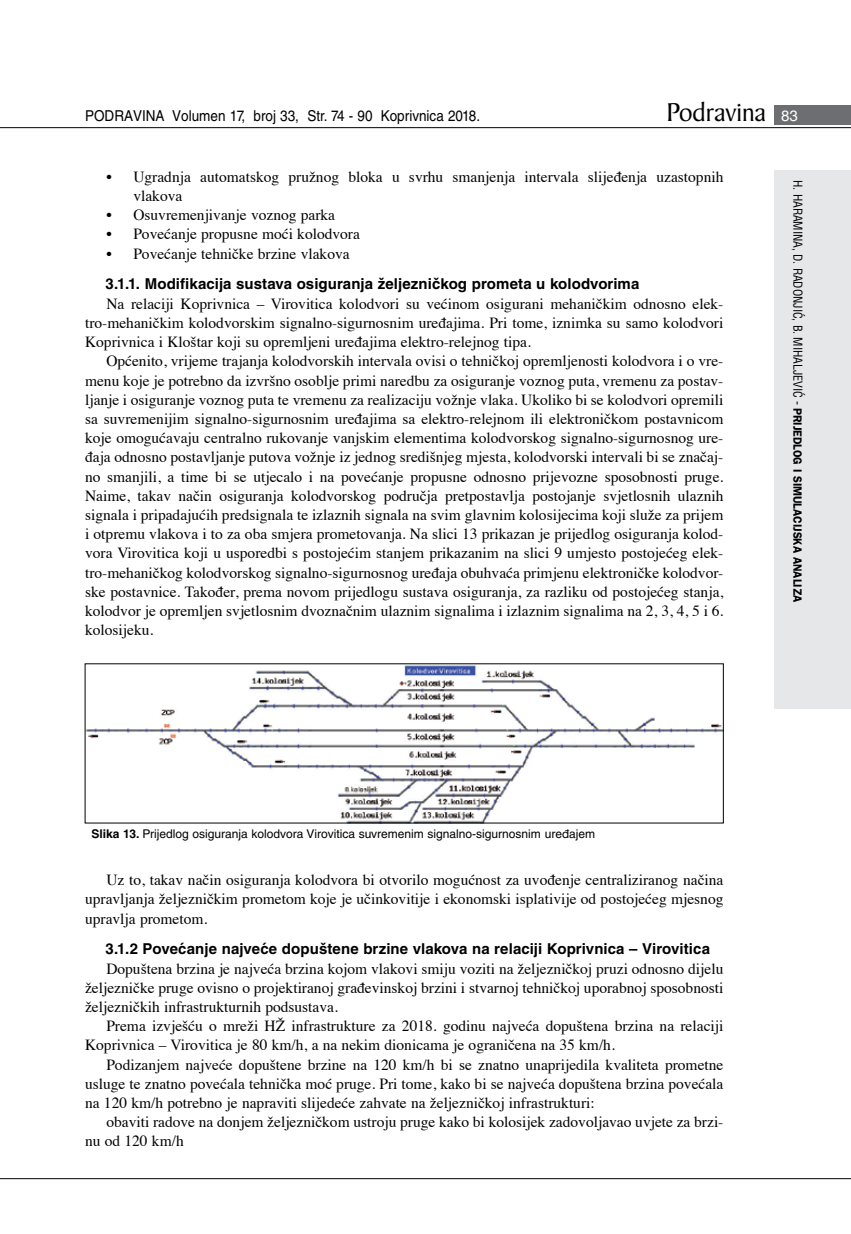
<style>
.page{position:relative;width:851px;height:1234px;background:#fff}
.page>*{position:absolute;margin:0;border:0;box-sizing:border-box;transform-origin:0 0}
.t1{font:27.6px "Baker Signet BT";color:#000}
.t2{font:15.45px/19.2px "Times";color:#000;text-align:justify}
.t3{font:700 15px "Helvetica LT Skin 29";letter-spacing:.005em;color:#000}
.t4{font:15px "Helvetica LT Skin 29";color:#000;scale:.9 1}
.t5{font:12px "Helvetica LT Skin 29";color:#000}
.t6{font:condensed 12px "Helvetica LT Skin 29";letter-spacing:-.005em;color:#000}
.s1{font-family:"Helvetica LT Skin 29";font-size:15px;color:#fff}
.s2{font-family:"ITC Franklin Gothic Skin 29";font-weight:600;font-stretch:normal}
.s3{font-weight:700}
</style>
<div class="page">
<div style="left:774px;top:170px;width:76px;height:538px;background:#e6e7e8"></div>
<div style="left:774px;top:105px;width:76px;height:19px;background:#6d6e71"></div>
<hr style="left:0;top:127px;width:850px;height:1px;background:#000">
<hr style="left:0;top:1177px;width:850px;height:1px;background:#000">
<img style="left:87px;top:665px;width:634px;height:156px">
<p class="t4" style="left:85px;top:107px;width:440px">PODRAVINA Volumen 17, broj 33, Str. 74 - 90 Koprivnica 2018.</p>
<h1 class="t1" style="left:666px;top:95px;width:133px">Podravina <span class="s1">83</span></h1>
<p class="t2" style="left:133px;top:166px;width:591px;text-indent:-27px">• Ugradnja automatskog pružnog bloka u svrhu smanjenja intervala slijeđenja uzastopnih vlakova</p>
<p class="t2" style="left:106px;top:204px;width:230px">• Osuvremenjivanje voznog parka</p>
<p class="t2" style="left:106px;top:223px;width:255px">• Povećanje propusne moći kolodvora</p>
<p class="t2" style="left:106px;top:242px;width:245px">• Povećanje tehničke brzine vlakova</p>
<p class="t3" style="left:105px;top:275px;width:535px">3.1.1. Modifikacija sustava osiguranja željezničkog prometa u kolodvorima</p>
<p class="t2" style="left:85px;top:292px;width:639px;text-indent:21px">Na relaciji Koprivnica – Virovitica kolodvori su većinom osigurani mehaničkim odnosno elek&shy;tro-mehaničkim kolodvorskim signalno-sigurnosnim uređajima. Pri tome, iznimka su samo kolodvori Koprivnica i Kloštar koji su opremljeni uređajima elektro-relejnog tipa.</p>
<p class="t2" style="left:85px;top:350px;width:639px;text-indent:21px">Općenito, vrijeme trajanja kolodvorskih intervala ovisi o tehničkoj opremljenosti kolodvora i o vre&shy;menu koje je potrebno da izvršno osoblje primi naredbu za osiguranje voznog puta, vremenu za postav&shy;ljanje i osiguranje voznog puta te vremenu za realizaciju vožnje vlaka. Ukoliko bi se kolodvori opremili sa suvremenijim signalno-sigurnosnim uređajima sa elektro-relejnom ili elektroničkom postavnicom koje omogućavaju centralno rukovanje vanjskim elementima kolodvorskog signalno-sigurnosnog ure&shy;đaja odnosno postavljanje putova vožnje iz jednog središnjeg mjesta, kolodvorski intervali bi se značaj&shy;no smanjili, a time bi se utjecalo i na povećanje propusne odnosno prijevozne sposobnosti pruge.<br>Naime, takav način osiguranja kolodvorskog područja pretpostavlja postojanje svjetlosnih ulaznih signala i pripadajućih predsignala te izlaznih signala na svim glavnim kolosijecima koji služe za prijem i otpremu vlakova i to za oba smjera prometovanja. Na slici 13 prikazan je prijedlog osiguranja kolod&shy;vora Virovitica koji u usporedbi s postojećim stanjem prikazanim na slici 9 umjesto postojećeg elek&shy;tro-mehaničkog kolodvorskog signalno-sigurnosnog uređaja obuhvaća primjenu elektroničke kolodvor&shy;ske postavnice. Također, prema novom prijedlogu sustava osiguranja, za razliku od postojećeg stanja, kolodvor je opremljen svjetlosnim dvoznačnim ulaznim signalima i izlaznim signalima na 2, 3, 4, 5 i 6. kolosijeku.</p>
<p class="t6" style="left:805px;top:180px;width:423px;rotate:90deg">H. HARAMINA, D. RADONJIĆ, B. MIHALJEVIĆ - <span class="s2">PRIJEDLOG I SIMULACIJSKA ANALIZA</span></p>
<p class="t5" style="left:91px;top:826px;width:505px"><span class="s3">Slika 13.</span> Prijedlog osiguranja kolodvora Virovitica suvremenim signalno-sigurnosnim uređajem</p>
<p class="t2" style="left:85px;top:868px;width:639px;text-indent:21px">Uz to, takav način osiguranja kolodvora bi otvorilo mogućnost za uvođenje centraliziranog načina upravljanja željezničkim prometom koje je učinkovitije i ekonomski isplativije od postojećeg mjesnog upravlja prometom.</p>
<p class="t3" style="left:105px;top:939px;width:606px">3.1.2 Povećanje najveće dopuštene brzine vlakova na relaciji Koprivnica – Virovitica</p>
<p class="t2" style="left:85px;top:957px;width:639px;text-indent:21px">Dopuštena brzina je najveća brzina kojom vlakovi smiju voziti na željezničkoj pruzi odnosno dijelu željezničke pruge ovisno o projektiranoj građevinskoj brzini i stvarnoj tehničkoj uporabnoj sposobnosti željezničkih infrastrukturnih podsustava.</p>
<p class="t2" style="left:85px;top:1014px;width:639px;text-indent:21px">Prema izvješću o mreži HŽ infrastrukture za 2018. godinu najveća dopuštena brzina na relaciji<br>Koprivnica – Virovitica je 80 km/h, a na nekim dionicama je ograničena na 35 km/h.</p>
<p class="t2" style="left:85px;top:1053px;width:639px;text-indent:21px">Podizanjem najveće dopuštene brzine na 120 km/h bi se znatno unaprijedila kvaliteta prometne usluge te znatno povećala tehnička moć pruge. Pri tome, kako bi se najveća dopuštena brzina povećala na 120 km/h potrebno je napraviti slijedeće zahvate na željezničkoj infrastrukturi:</p>
<p class="t2" style="left:85px;top:1110px;width:639px;text-indent:21px">obaviti radove na donjem željezničkom ustroju pruge kako bi kolosijek zadovoljavao uvjete za brzi&shy;nu od 120 km/h</p>
</div>
